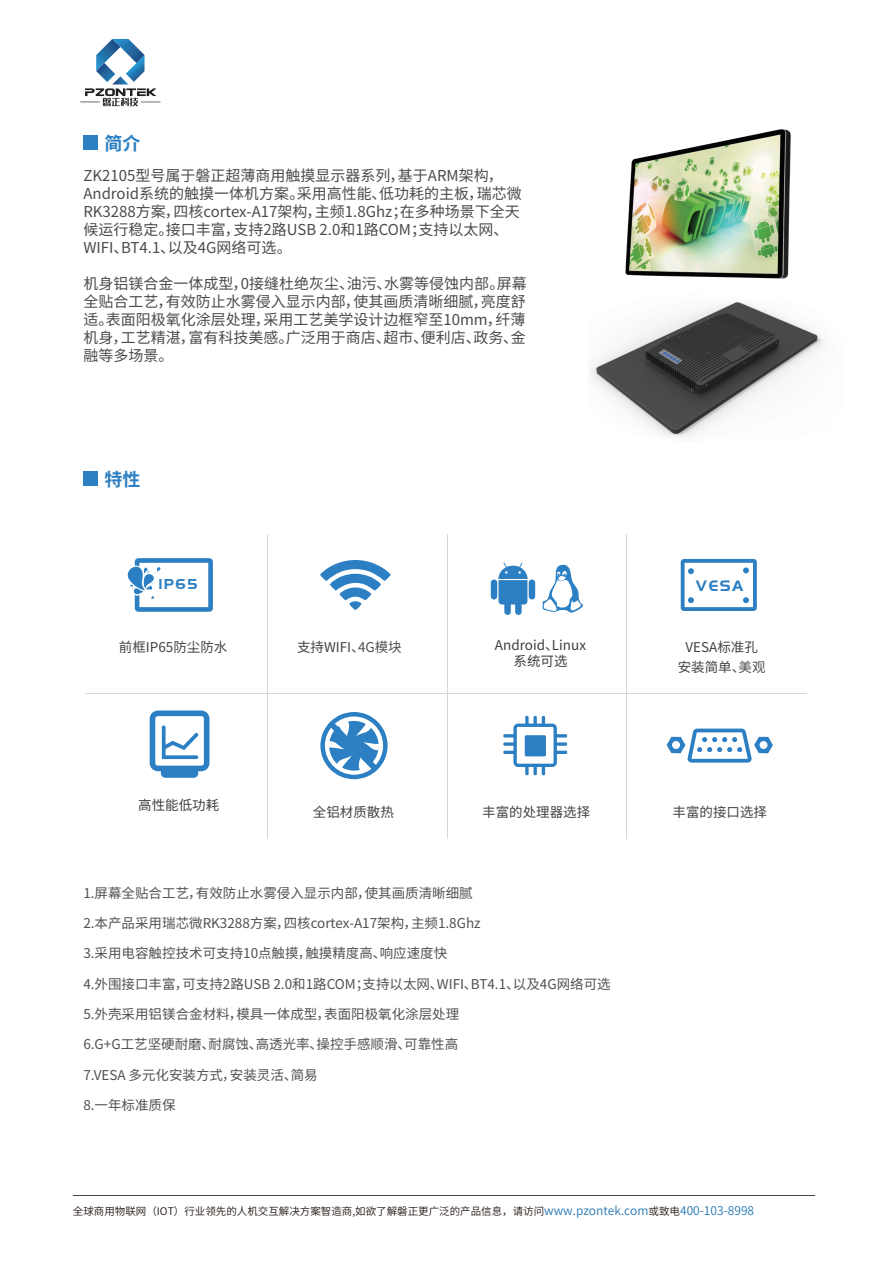
<style>
.page{position:relative;width:893px;height:1263px;background:#fff}
.page>*{position:absolute;margin:0;border:0;box-sizing:border-box;transform-origin:0 0}
.t1{font:700 18px "Source Han Sans CN";color:#2b7fc2}
.t2{font:15.6px "Pang Men Zheng Dao";color:#2b7fc2}
.t3{font:15px/18px "Source Han Sans CN";color:#4a4b4c}
.t4{font:14.85px "Pang Men Zheng Dao";color:#2b7fc2}
.t5{font:13.5px "Source Han Sans CN";color:#505152}
.t6{font:13.5px/19.2px "Source Han Sans CN";color:#424344;text-align:center}
.t7{font:13.5px/16.2px "Source Han Sans CN";color:#3e3e3f;text-align:center}
.t8{font:10.5px "Source Han Sans CN";color:#211814}
.s1{color:#505152}
.s2{font-size:12px;color:#2578b4}
</style>
<div class="page">
<div style="left:83px;top:135px;width:15px;height:15px;background:#2b7fc2"></div>
<div style="left:83px;top:471px;width:15px;height:15px;background:#2b7fc2"></div>
<svg style="left:320px;top:712px;width:68px;height:67px"></svg>
<svg style="left:667px;top:728px;width:106px;height:35px"></svg>
<svg style="left:681px;top:559px;width:76px;height:52px"></svg>
<svg style="left:503px;top:716px;width:64px;height:60px"></svg>
<svg style="left:127px;top:558px;width:86px;height:54px"></svg>
<hr style="left:86px;top:693px;width:721px;height:1px;background:#d7d7d8">
<hr style="left:267px;top:534px;width:1px;height:305px;background:#d7d7d8">
<hr style="left:447px;top:534px;width:1px;height:305px;background:#d7d7d8">
<hr style="left:626px;top:534px;width:1px;height:305px;background:#d7d7d8">
<svg style="left:320px;top:560px;width:71px;height:50px"></svg>
<hr style="left:73px;top:1195px;width:742px;height:1px;background:#424344">
<svg style="left:80px;top:39px;width:80px;height:67px"></svg>
<img style="left:625px;top:130px;width:166px;height:148px">
<img style="left:590px;top:302px;width:234px;height:136px">
<svg style="left:491px;top:562px;width:44px;height:53px"></svg>
<svg style="left:542px;top:564px;width:41px;height:49px"></svg>
<svg style="left:150px;top:710px;width:59px;height:68px"></svg>
<p class="t1" style="left:105px;top:133px;width:37px">简介</p>
<p class="t3" style="left:83px;top:167px;width:440px">ZK2105型号属于磐正超薄商用触摸显示器系列，基于ARM架构，Android系统的触摸一体机方案。采用高性能、低功耗的主板，瑞芯微RK3288方案，四核cortex-A17架构，主频1.8Ghz；在多种场景下全天候运行稳定。接口丰富，支持2路USB 2.0和1路COM；支持以太网、WIFI、BT4.1、以及4G网络可选。</p>
<p class="t3" style="left:83px;top:275px;width:445px;text-align:justify">机身铝镁合金一体成型，0接缝杜绝灰尘、油污、水雾等侵蚀内部。屏幕全贴合工艺，有效防止水雾侵入显示内部，使其画质清晰细腻，亮度舒适。表面阳极氧化涂层处理，采用工艺美学设计边框窄至10mm，纤薄机身，工艺精湛，富有科技美感。广泛用于商店、超市、便利店、政务、金融等多场景。</p>
<p class="t1" style="left:105px;top:469px;width:37px">特性</p>
<p class="t4" style="left:158px;top:577px;width:41px">IP65</p>
<p class="t2" style="left:696px;top:578px;width:49px">VESA</p>
<p class="t6" style="left:119px;top:638px;width:110px">前框IP65防尘防水</p>
<p class="t7" style="left:138px;top:797px;width:82px">高性能低功耗</p>
<p class="t7" style="left:495px;top:637px;width:93px">Android、Linux系统可选</p>
<p class="t6" style="left:297px;top:638px;width:106px">支持WIFI<span class="s1">、4G模块</span></p>
<p class="t6" style="left:678px;top:638px;width:89px">VESA标准孔安装简单<span class="s1">、美观</span></p>
<p class="t6" style="left:313px;top:803px;width:82px">全铝材质散热</p>
<p class="t6" style="left:482px;top:803px;width:109px">丰富的处理器选择</p>
<p class="t6" style="left:672px;top:803px;width:96px">丰富的接口选择</p>
<p class="t5" style="left:83px;top:885px;width:391px">1.屏幕全贴合工艺，有效防止水雾侵入显示内部，使其画质清晰细腻</p>
<p class="t5" style="left:83px;top:915px;width:399px">2.本产品采用瑞芯微RK3288方案，四核cortex-A17架构，主频1.8Ghz</p>
<p class="t5" style="left:83px;top:946px;width:365px">3.采用电容触控技术可支持10点触摸，触摸精度高、响应速度快</p>
<p class="t5" style="left:83px;top:976px;width:529px">4.外围接口丰富，可支持2路USB 2.0和1路COM；支持以太网、WIFI、BT4.1、以及4G网络可选</p>
<p class="t5" style="left:83px;top:1006px;width:377px">5.外壳采用铝镁合金材料，模具一体成型，表面阳极氧化涂层处理</p>
<p class="t5" style="left:83px;top:1037px;width:376px">6.G+G工艺坚硬耐磨、耐腐蚀、高透光率、操控手感顺滑、可靠性高</p>
<p class="t5" style="left:83px;top:1067px;width:236px">7.VESA 多元化安装方式，安装灵活、简易</p>
<p class="t5" style="left:83px;top:1097px;width:94px">8.一年标准质保</p>
<p class="t8" style="left:73px;top:1206px;width:683px">全球商用物联网（IOT）行业领先的人机交互解决方案智造商,如欲了解磐正更广泛的产品信息，请访问<span class="s2">www.pzontek.com</span>或致电<span class="s2">400-103-8998</span></p>
</div>
